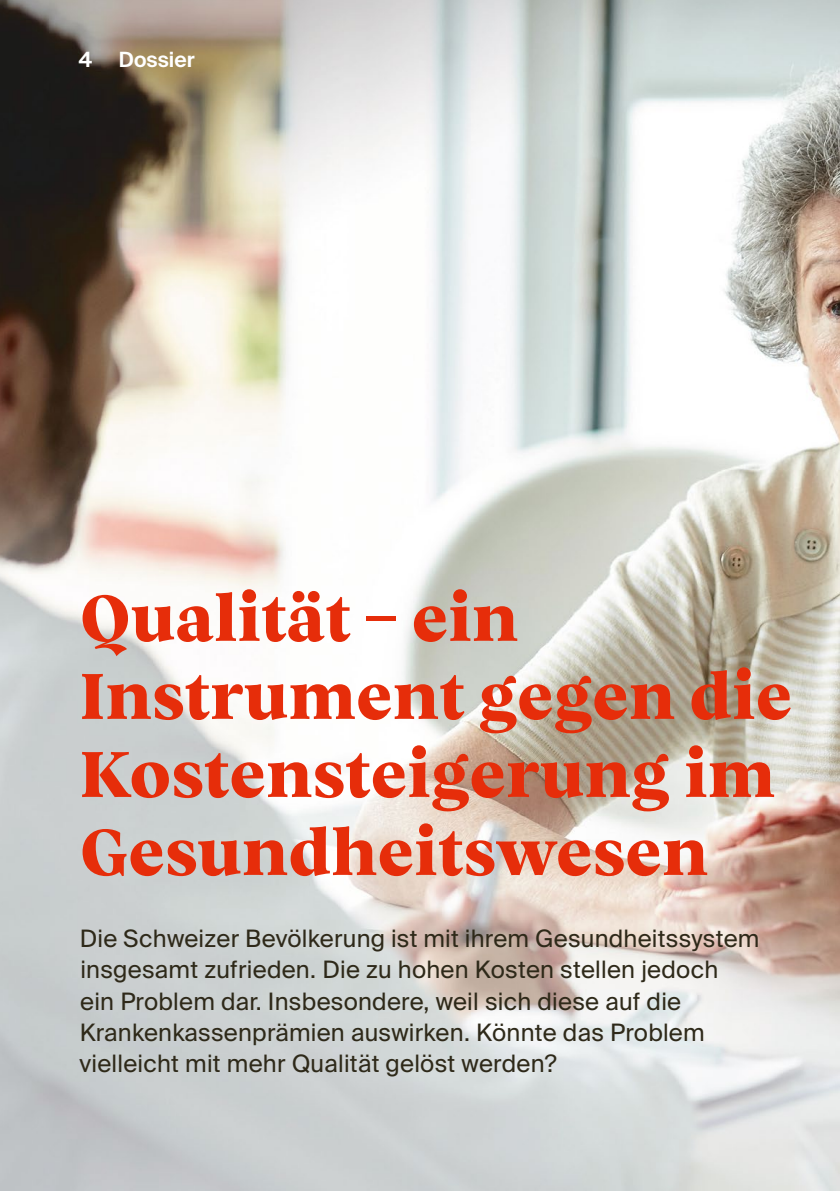
<style>
.page{position:relative;width:840px;height:1191px;background:#fff}
.page>*{position:absolute;margin:0;border:0;box-sizing:border-box;transform-origin:0 0}
.t1{font:800 66px/78px "Vesterbro";color:#e62d0a}
.t2{font:24px/31.2px "Suisse Intl";letter-spacing:.01em;color:#2e2919}
.t3{font:600 21px "Suisse Intl";color:#fff}
</style>
<div class="page">
<img style="left:0;top:0;width:839px;height:1191px">
<p class="t3" style="left:79px;top:47px;width:15px">4</p>
<p class="t3" style="left:119px;top:47px;width:77px">Dossier</p>
<h1 class="t1" style="left:79px;top:576px;width:714px">Qualität – ein<br>Instrument gegen die<br>Kostensteigerung im<br>Gesundheitswesen</h1>
<p class="t2" style="left:80px;top:923px;width:681px">Die Schweizer Bevölkerung ist mit ihrem Gesundheitssystem insgesamt zufrieden. Die zu hohen Kosten stellen jedoch<br>ein Problem dar. Insbesondere, weil sich diese auf die Krankenkassenprämien auswirken. Könnte das Problem vielleicht mit mehr Qualität gelöst werden?</p>
</div>
